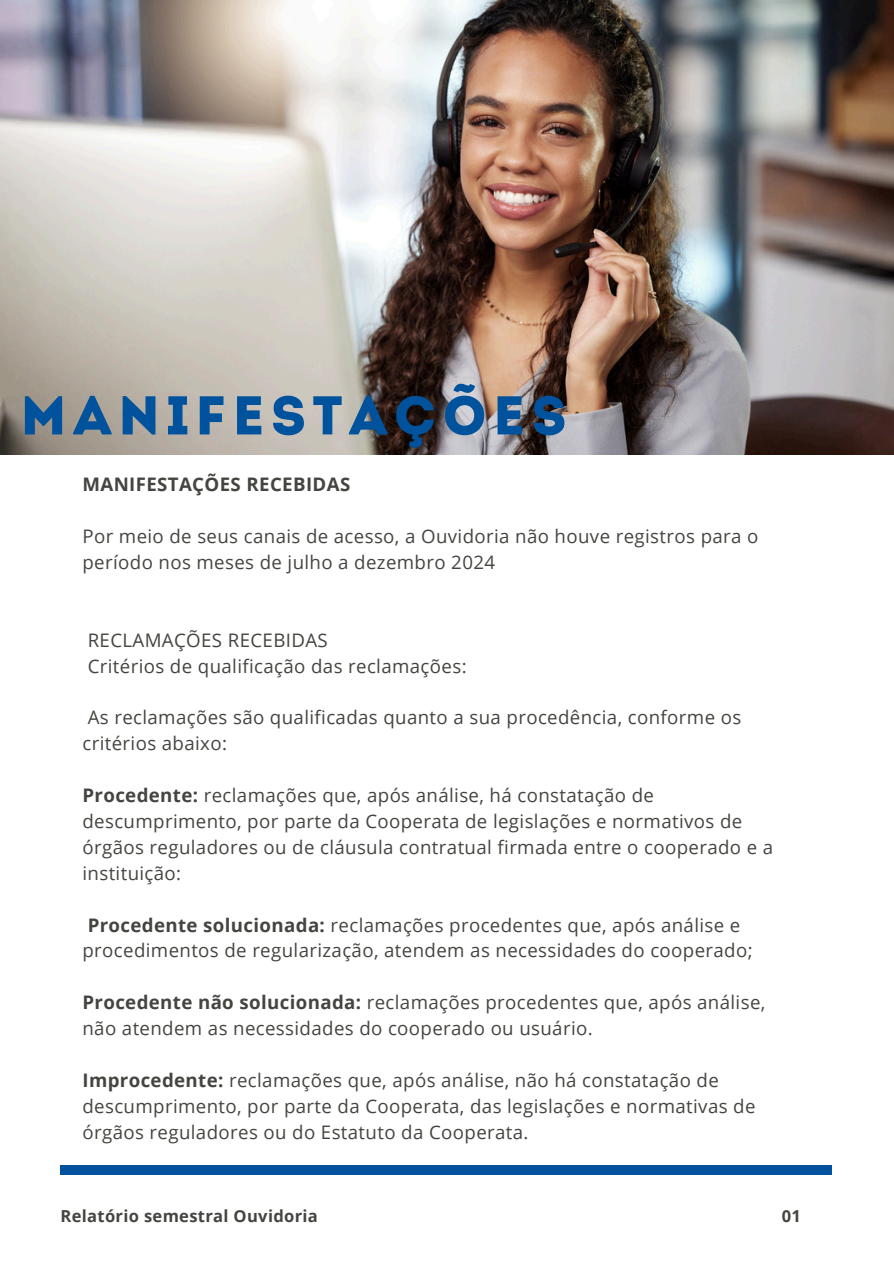
<style>
.page{position:relative;width:894px;height:1264px;background:#fff}
.page>*{position:absolute;margin:0;border:0;box-sizing:border-box;transform-origin:0 0}
.t1{font:54.45px "Intro";letter-spacing:.11em;color:#00529c}
.t2{font:18.6px/25.8px "Open Sans";letter-spacing:.02em;color:#444440}
.t3{font:700 18.6px "Open Sans";letter-spacing:.02em;color:#444440}
.t4{font:700 16.5px "Open Sans";letter-spacing:.02em;color:#444440}
.s1{font-weight:700}
</style>
<div class="page">
<img style="left:0;top:0;width:893px;height:454px">
<div style="left:60px;top:1164px;width:771px;height:9px;background:#00529c"></div>
<p class="t1" style="left:20px;top:393px;width:548px">MANIFESTAÇÕES</p>
<h1 class="t3" style="left:82px;top:471px;width:269px">MANIFESTAÇÕES RECEBIDAS</h1>
<h2 class="t2" style="left:82px;top:523px;width:677px">Por meio de seus canais de acesso, a Ouvidoria não houve registros para o período nos meses de julho a dezembro 2024</h2>
<h3 class="t2" style="left:88px;top:626px;width:380px">RECLAMAÇÕES RECEBIDAS<br>Critérios de qualificação das reclamações:</h3>
<h3 class="t2" style="left:82px;top:704px;width:660px">As reclamações são qualificadas quanto a sua procedência, conforme os critérios abaixo:</h3>
<h3 class="t2" style="left:82px;top:782px;width:692px"><span class="s1">Procedente:</span> reclamações que, após análise, há constatação de descumprimento, por parte da Cooperata de legislações e normativos de órgãos reguladores ou de cláusula contratual firmada entre o cooperado e a instituição:</h3>
<h3 class="t2" style="left:82px;top:911px;width:671px"><span class="s1">Procedente solucionada:</span> reclamações procedentes que, após análise e procedimentos de regularização, atendem as necessidades do cooperado;</h3>
<h3 class="t2" style="left:82px;top:989px;width:684px"><span class="s1">Procedente não solucionada:</span> reclamações procedentes que, após análise, não atendem as necessidades do cooperado ou usuário.</h3>
<h3 class="t2" style="left:82px;top:1066px;width:674px"><span class="s1">Improcedente:</span> reclamações que, após análise, não há constatação de descumprimento, por parte da Cooperata, das legislações e normativas de órgãos reguladores ou do Estatuto da Cooperata.</h3>
<p class="t4" style="left:60px;top:1204px;width:259px">Relatório semestral Ouvidoria</p>
<h3 class="t4" style="left:781px;top:1204px;width:21px">01</h3>
</div>
